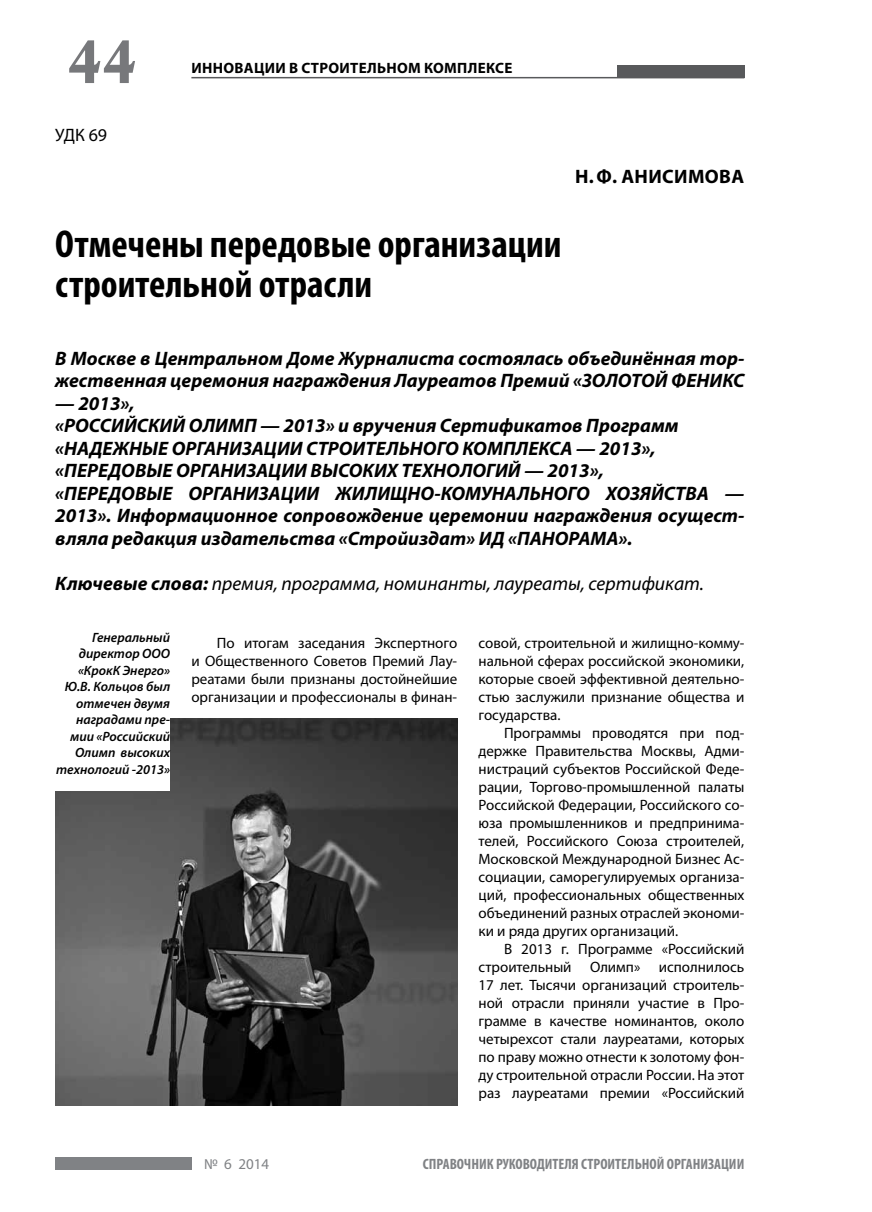
<style>
.page{position:relative;width:872px;height:1212px;background:#fff}
.page>*{position:absolute;margin:0;border:0;box-sizing:border-box;transform-origin:0 0}
.t1{font:700 60px "Academy C";color:#77787b}
.t2{font:700 condensed 39px/40.5px "Myriad Pro";color:#000}
.t3{font:italic 700 19.5px/22.5px "Myriad Pro";color:#000}
.t4{font:italic 19.5px "Myriad Pro";color:#000}
.t5{font:700 19.5px "Myriad Pro";letter-spacing:.02em;color:#000}
.t6{font:18px "Myriad Pro";color:#000}
.t7{font:15px/18px "Myriad Pro";color:#000;text-align:justify}
.t8{font:700 condensed 15px "Myriad Pro";color:#808285}
.t9{font:700 15px "Myriad Pro";letter-spacing:.02em;color:#000}
.t10{font:15px "Myriad Pro";color:#808285}
.t11{font:italic 600 13.5px/16.5px "Myriad Pro";color:#000;text-align:right}
.s1{font-weight:700}
</style>
<div class="page">
<div style="left:55px;top:1157px;width:136px;height:12px;background:#808285"></div>
<hr style="left:191px;top:77px;width:553px;height:1px;background:#58595b">
<div style="left:617px;top:65px;width:127px;height:13px;background:#58595b"></div>
<img style="left:55px;top:719px;width:402px;height:387px">
<div style="left:55px;top:631px;width:115px;height:160px;background:#fff"></div>
<h1 class="t1" style="left:67px;top:23px;width:71px">44</h1>
<p class="t6" style="left:55px;top:124px;width:53px">УДК 69</p>
<p class="t9" style="left:191px;top:58px;width:322px">Инновации в строительном комплексе</p>
<h3 class="t5" style="left:575px;top:164px;width:171px">Н.Ф. Анисимова</h3>
<h2 class="t2" style="left:55px;top:222px;width:508px">Отмечены передовые организации строительной отрасли</h2>
<h3 class="t3" style="left:55px;top:346px;width:690px">В Москве в Центральном Доме Журналиста состоялась объединённая тор&shy;жественная церемония награждения Лауреатов Премий «ЗОЛОТОЙ ФЕНИКС</h3>
<p class="t3" style="left:55px;top:391px;width:690px">— 2013»,<br>«РОССИЙСКИЙ ОЛИМП — 2013» и вручения Сертификатов Программ «НАДЕЖНЫЕ ОРГАНИЗАЦИИ СТРОИТЕЛЬНОГО КОМПЛЕКСА — 2013», «ПЕРЕДОВЫЕ ОРГАНИЗАЦИИ ВЫСОКИХ ТЕХНОЛОГИЙ — 2013»,<br>«ПЕРЕДОВЫЕ ОРГАНИЗАЦИИ ЖИЛИЩНО-КОМУНАЛЬНОГО ХОЗЯЙСТВА — 2013». Информационное сопровождение церемонии награждения осущест&shy;вляла редакция издательства «Стройиздат» ИД «ПАНОРАМА».</p>
<h3 class="t4" style="left:55px;top:571px;width:650px"><span class="s1">Ключевые слова:</span> премия, программа, номинанты, лауреаты, сертификат.</h3>
<p class="t11" style="left:56px;top:628px;width:115px">Генеральный директор ООО «КрокК Энерго»<br>Ю.В. Кольцов был отмечен двумя наградами пре&shy;мии «Российский<br>Олимп высоких технологий -2013»</p>
<p class="t7" style="left:191px;top:634px;width:267px;text-indent:26px">По итогам заседания Экспертного и Общественного Советов Премий Лау&shy;реатами были признаны достойнейшие организации и профессионалы в финан-</p>
<p class="t7" style="left:478px;top:634px;width:267px">совой, строительной и жилищно-комму&shy;нальной сферах российской экономики, которые своей эффективной деятельно&shy;стью заслужили признание общества и государства.</p>
<p class="t7" style="left:478px;top:724px;width:267px;text-indent:26px">Программы проводятся при под&shy;держке Правительства Москвы, Адми&shy;нистраций субъектов Российской Феде&shy;рации, Торгово-промышленной палаты Российской Федерации, Российского со&shy;юза промышленников и предпринима&shy;телей, Российского Союза строителей, Московской Международной Бизнес Ас&shy;социации, саморегулируемых организа&shy;ций, профессиональных общественных объединений разных отраслей экономи&shy;ки и ряда других организаций.</p>
<p class="t7" style="left:478px;top:940px;width:267px;text-indent:26px">В 2013 г. Программе «Российский строительный Олимп» исполнилось 17 лет. Тысячи организаций строитель&shy;ной отрасли приняли участие в Про&shy;грамме в качестве номинантов, около четырехсот стали лауреатами, которых по праву можно отнести к золотому фон&shy;ду строительной отрасли России. На этот раз лауреатами премии «Российский</p>
<p class="t10" style="left:204px;top:1154px;width:66px">№ 6 2014</p>
<p class="t8" style="left:423px;top:1154px;width:323px">СПРАВОЧНИК РУКОВОДИТЕЛЯ СТРОИТЕЛЬНОЙ ОРГАНИЗАЦИИ</p>
</div>
